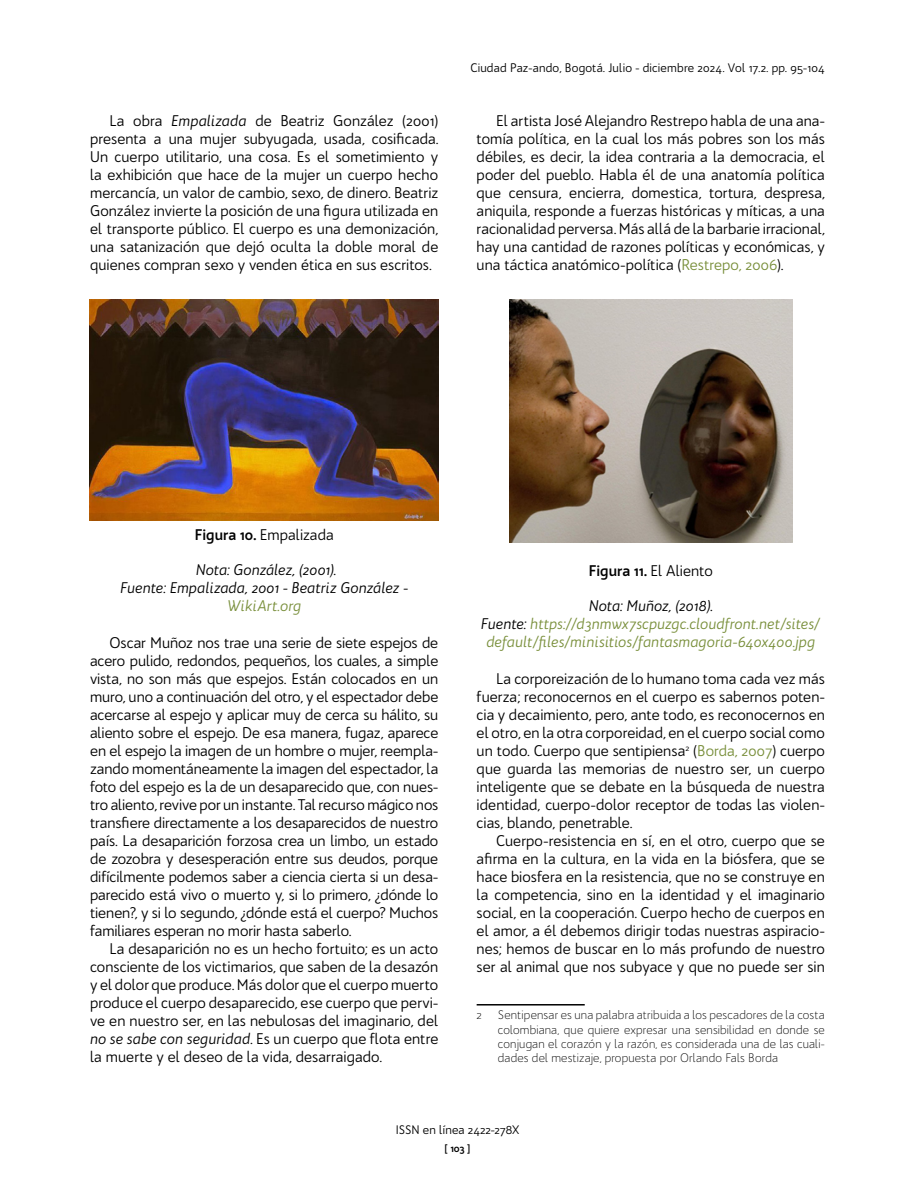
<style>
.page{position:relative;width:915px;height:1191px;background:#fff}
.page>*{position:absolute;margin:0;border:0;box-sizing:border-box;transform-origin:0 0}
.t1{font:15px/18px "Bw Quinta Pro";color:#000;text-align:justify}
.t2{font:italic 15px/18px "Bw Quinta Pro";color:#798f3b;text-align:center}
.t3{font:italic 15px/18px "Bw Quinta Pro";color:#000;text-align:center}
.t4{font:700 15px "Bw Quinta Pro";color:#000}
.t5{font:300 12px/14.4px "Bw Quinta Pro";letter-spacing:.01em;color:#000;text-align:justify}
.t6{font:12px "Bw Quinta Pro";letter-spacing:.01em;color:#000}
.t7{font:700 10.5px "Bw Quinta Pro";color:#000}
.s1{font-style:italic}
.s2{color:#798f3b}
.s3{font-weight:700}
.s4{font-weight:400}
.s5{color:#000}
</style>
<div class="page">
<img style="left:90px;top:299px;width:348px;height:221px">
<img style="left:509px;top:299px;width:282px;height:243px">
<hr style="left:476px;top:1004px;width:108px;height:1px;background:#000">
<p class="t1" style="left:90px;top:112px;width:349px;text-indent:20px">La obra <span class="s1">Empalizada</span> de Beatriz González (2001) presenta a una mujer subyugada, usada, cosificada.<br>Un cuerpo utilitario, una cosa. Es el sometimiento y la exhibición que hace de la mujer un cuerpo hecho mercancía, un valor de cambio, sexo, de dinero. Beatriz González invierte la posición de una figura utilizada en el transporte público. El cuerpo es una demonización, una satanización que dejó oculta la doble moral de quienes compran sexo y venden ética en sus escritos.</p>
<p class="t6" style="left:470px;top:60px;width:356px">Ciudad Paz-ando, Bogotá. Julio - diciembre 2024. Vol 17.2. pp. 95-104</p>
<p class="t1" style="left:476px;top:112px;width:350px;text-indent:20px">El artista José Alejandro Restrepo habla de una ana&shy;tomía política, en la cual los más pobres son los más débiles, es decir, la idea contraria a la democracia, el poder del pueblo. Habla él de una anatomía política que censura, encierra, domestica, tortura, despresa, aniquila, responde a fuerzas históricas y míticas, a una racionalidad perversa. Más allá de la barbarie irracional, hay una cantidad de razones políticas y económicas, y una táctica anatómico-política (<span class="s2">Restrepo, 2006</span>).</p>
<p class="t1" style="left:195px;top:526px;width:140px"><span class="s3">Figura 10.</span> Empalizada</p>
<p class="t3" style="left:120px;top:561px;width:289px">Nota: González, (2001).<br>Fuente: Empalizada, 2001 - Beatriz González -</p>
<p class="t2" style="left:227px;top:597px;width:75px">WikiArt.org</p>
<p class="t1" style="left:90px;top:634px;width:349px;text-indent:20px">Oscar Muñoz nos trae una serie de siete espejos de acero pulido, redondos, pequeños, los cuales, a simple vista, no son más que espejos. Están colocados en un muro, uno a continuación del otro, y el espectador debe acercarse al espejo y aplicar muy de cerca su hálito, su aliento sobre el espejo. De esa manera, fugaz, aparece en el espejo la imagen de un hombre o mujer, reempla&shy;zando momentáneamente la imagen del espectador, la foto del espejo es la de un desaparecido que, con nues&shy;tro aliento, revive por un instante. Tal recurso mágico nos transfiere directamente a los desaparecidos de nuestro país. La desaparición forzosa crea un limbo, un estado de zozobra y desesperación entre sus deudos, porque difícilmente podemos saber a ciencia cierta si un desa&shy;parecido está vivo o muerto y, si lo primero, ¿dónde lo tienen?, y si lo segundo, ¿dónde está el cuerpo? Muchos familiares esperan no morir hasta saberlo.</p>
<p class="t1" style="left:90px;top:940px;width:349px;text-indent:20px">La desaparición no es un hecho fortuito; es un acto consciente de los victimarios, que saben de la desazón y el dolor que produce. Más dolor que el cuerpo muerto produce el cuerpo desaparecido, ese cuerpo que pervi&shy;ve en nuestro ser, en las nebulosas del imaginario, del <span class="s1">no se sabe con seguridad</span>. Es un cuerpo que flota entre la muerte y el deseo de la vida, desarraigado.</p>
<p class="t4" style="left:588px;top:561px;width:125px">Figura 11. <span class="s4">El Aliento</span></p>
<p class="t2" style="left:481px;top:597px;width:341px"><span class="s5">Nota: Muñoz, (2018).<br>Fuente:</span> https://d3nmwx7scpuzgc.cloudfront.net/sites/ default/files/minisitios/fantasmagoria-640x400.jpg</p>
<p class="t1" style="left:476px;top:670px;width:350px;text-indent:20px">La corporeización de lo humano toma cada vez más fuerza; reconocernos en el cuerpo es sabernos poten&shy;cia y decaimiento, pero, ante todo, es reconocernos en el otro, en la otra corporeidad, en el cuerpo social como un todo. Cuerpo que sentipiensa<sup>2</sup> (<span class="s2">Borda, 2007</span>) cuerpo que guarda las memorias de nuestro ser, un cuerpo inteligente que se debate en la búsqueda de nuestra identidad, cuerpo-dolor receptor de todas las violen&shy;cias, blando, penetrable.</p>
<p class="t1" style="left:476px;top:832px;width:350px;text-indent:20px">Cuerpo-resistencia en sí, en el otro, cuerpo que se afirma en la cultura, en la vida en la biósfera, que se hace biosfera en la resistencia, que no se construye en la competencia, sino en la identidad y el imaginario social, en la cooperación. Cuerpo hecho de cuerpos en el amor, a él debemos dirigir todas nuestras aspiracio&shy;nes; hemos de buscar en lo más profundo de nuestro ser al animal que nos subyace y que no puede ser sin</p>
<p class="t5" style="left:476px;top:1007px;width:7px">2</p>
<p class="t5" style="left:497px;top:1007px;width:328px">Sentipensar es una palabra atribuida a los pescadores de la costa colombiana, que quiere expresar una sensibilidad en donde se conjugan el corazón y la razón, es considerada una de las cuali&shy;dades del mestizaje, propuesta por Orlando Fals Borda</p>
<p class="t6" style="left:395px;top:1122px;width:125px">ISSN en línea 2422-278X</p>
<p class="t7" style="left:444px;top:1142px;width:28px">[ 103 ]</p>
</div>
